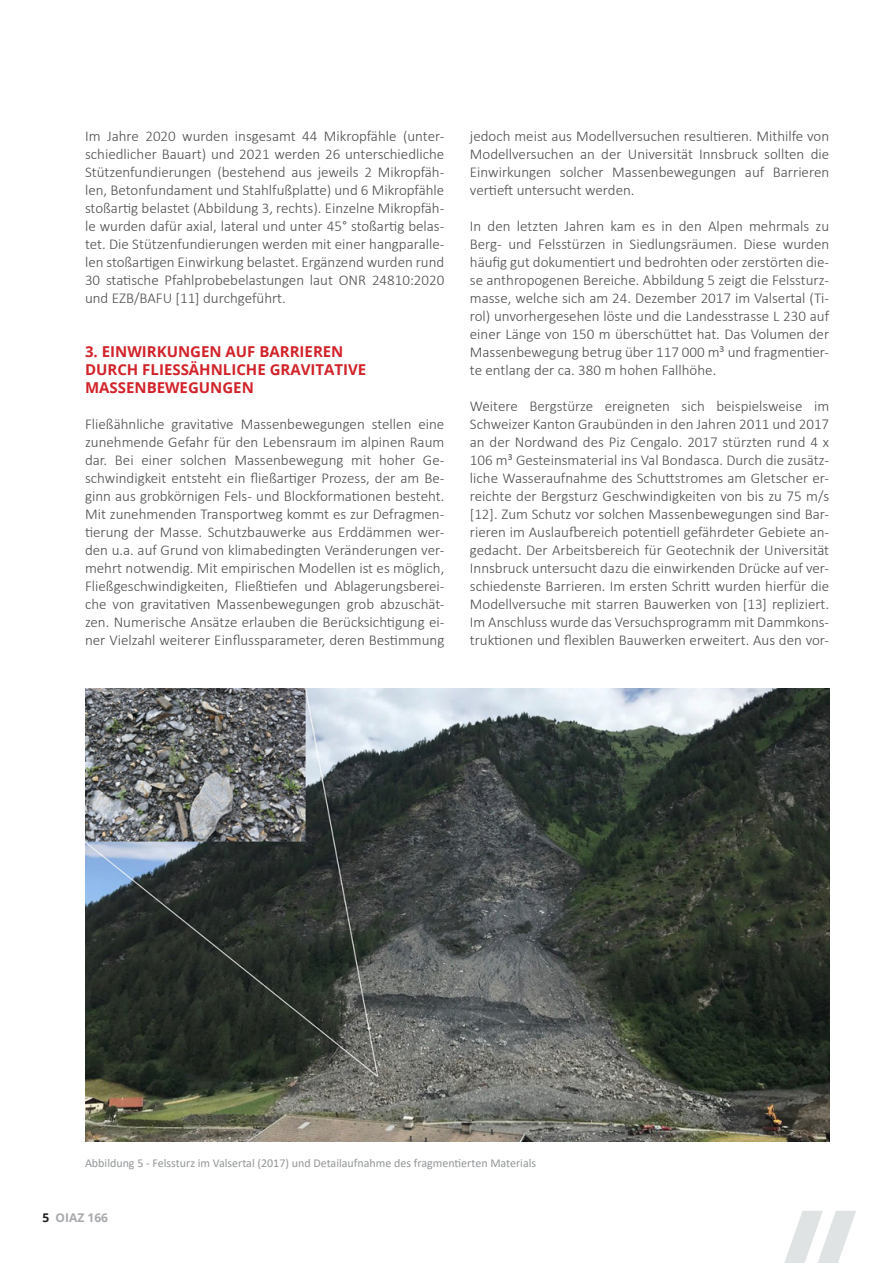
<style>
.page{position:relative;width:893px;height:1263px;background:#fff}
.page>*{position:absolute;margin:0;border:0;box-sizing:border-box;transform-origin:0 0}
.Fliesstext{font:300 15px/18px "Calibri";color:#4d4d4f;text-align:justify}
.Unterüberschrift{font:700 15px "Open Sans";color:#d2232a}
.bildtext{font:12px "Calibri";color:#949698}
.t1{font:700 12px "Open Sans";color:#a7a9ac}
.s1{color:#231f20}
</style>
<div class="page">
<svg style="left:784px;top:1211px;width:72px;height:52px"></svg>
<img style="left:85px;top:688px;width:744px;height:454px">
<p class="Fliesstext" style="left:85px;top:127px;width:361px">Im Jahre 2020 wurden insgesamt 44 Mikropfähle (unter&shy;schiedlicher Bauart) und 2021 werden 26 unterschiedliche Stützenfundierungen (bestehend aus jeweils 2 Mikropfäh&shy;len, Betonfundament und Stahlfußplatte) und 6 Mikropfähle stoßartig belastet (Abbildung 3, rechts). Einzelne Mikropfäh&shy;le wurden dafür axial, lateral und unter 45° stoßartig belas&shy;tet. Die Stützenfundierungen werden mit einer hangparalle&shy;len stoßartigen Einwirkung belastet. Ergänzend wurden rund 30 statische Pfahlprobebelastungen laut ONR 24810:2020 und EZB/BAFU [11] durchgeführt.</p>
<p class="Unterüberschrift" style="left:85px;top:341px;width:260px">3. EINWIRKUNGEN AUF BARRIEREN</p>
<p class="Unterüberschrift" style="left:85px;top:359px;width:283px">DURCH FLIESSÄHNLICHE GRAVITATIVE</p>
<p class="Unterüberschrift" style="left:85px;top:377px;width:170px">MASSENBEWEGUNGEN</p>
<p class="Fliesstext" style="left:85px;top:415px;width:361px">Fließähnliche gravitative Massenbewegungen stellen eine zunehmende Gefahr für den Lebensraum im alpinen Raum dar. Bei einer solchen Massenbewegung mit hoher Ge&shy;schwindigkeit entsteht ein fließartiger Prozess, der am Be&shy;ginn aus grobkörnigen Fels- und Blockformationen besteht.<br>Mit zunehmenden Transportweg kommt es zur Defragmen&shy;tierung der Masse. Schutzbauwerke aus Erddämmen wer&shy;den u.a. auf Grund von klimabedingten Veränderungen ver&shy;mehrt notwendig. Mit empirischen Modellen ist es möglich, Fließgeschwindigkeiten, Fließtiefen und Ablagerungsberei&shy;che von gravitativen Massenbewegungen grob abzuschät&shy;zen. Numerische Ansätze erlauben die Berücksichtigung ei&shy;ner Vielzahl weiterer Einflussparameter, deren Bestimmung</p>
<p class="Fliesstext" style="left:470px;top:127px;width:361px">jedoch meist aus Modellversuchen resultieren. Mithilfe von Modellversuchen an der Universität Innsbruck sollten die Einwirkungen solcher Massenbewegungen auf Barrieren vertieft untersucht werden.</p>
<p class="Fliesstext" style="left:470px;top:217px;width:361px">In den letzten Jahren kam es in den Alpen mehrmals zu Berg- und Felsstürzen in Siedlungsräumen. Diese wurden häufig gut dokumentiert und bedrohten oder zerstörten die&shy;se anthropogenen Bereiche. Abbildung 5 zeigt die Felssturz&shy;masse, welche sich am 24. Dezember 2017 im Valsertal (Ti&shy;rol) unvorhergesehen löste und die Landesstrasse L 230 auf einer Länge von 150 m überschüttet hat. Das Volumen der Massenbewegung betrug über 117 000 m³ und fragmentier&shy;te entlang der ca. 380 m hohen Fallhöhe.</p>
<p class="Fliesstext" style="left:470px;top:397px;width:361px">Weitere Bergstürze ereigneten sich beispielsweise im Schweizer Kanton Graubünden in den Jahren 2011 und 2017 an der Nordwand des Piz Cengalo. 2017 stürzten rund 4 x 106 m³ Gesteinsmaterial ins Val Bondasca. Durch die zusätz&shy;liche Wasseraufnahme des Schuttstromes am Gletscher er&shy;reichte der Bergsturz Geschwindigkeiten von bis zu 75 m/s [12]. Zum Schutz vor solchen Massenbewegungen sind Bar&shy;rieren im Auslaufbereich potentiell gefährdeter Gebiete an&shy;gedacht. Der Arbeitsbereich für Geotechnik der Universität Innsbruck untersucht dazu die einwirkenden Drücke auf ver&shy;schiedenste Barrieren. Im ersten Schritt wurden hierfür die Modellversuche mit starren Bauwerken von [13] repliziert.<br>Im Anschluss wurde das Versuchsprogramm mit Dammkons&shy;truktionen und flexiblen Bauwerken erweitert. Aus den vor-</p>
<p class="bildtext" style="left:85px;top:1155px;width:453px">Abbildung 5 - Felssturz im Valsertal (2017) und Detailaufnahme des fragmentierten Materials</p>
<p class="t1" style="left:43px;top:1209px;width:67px"><span class="s1">5</span> OIAZ 166</p>
</div>
